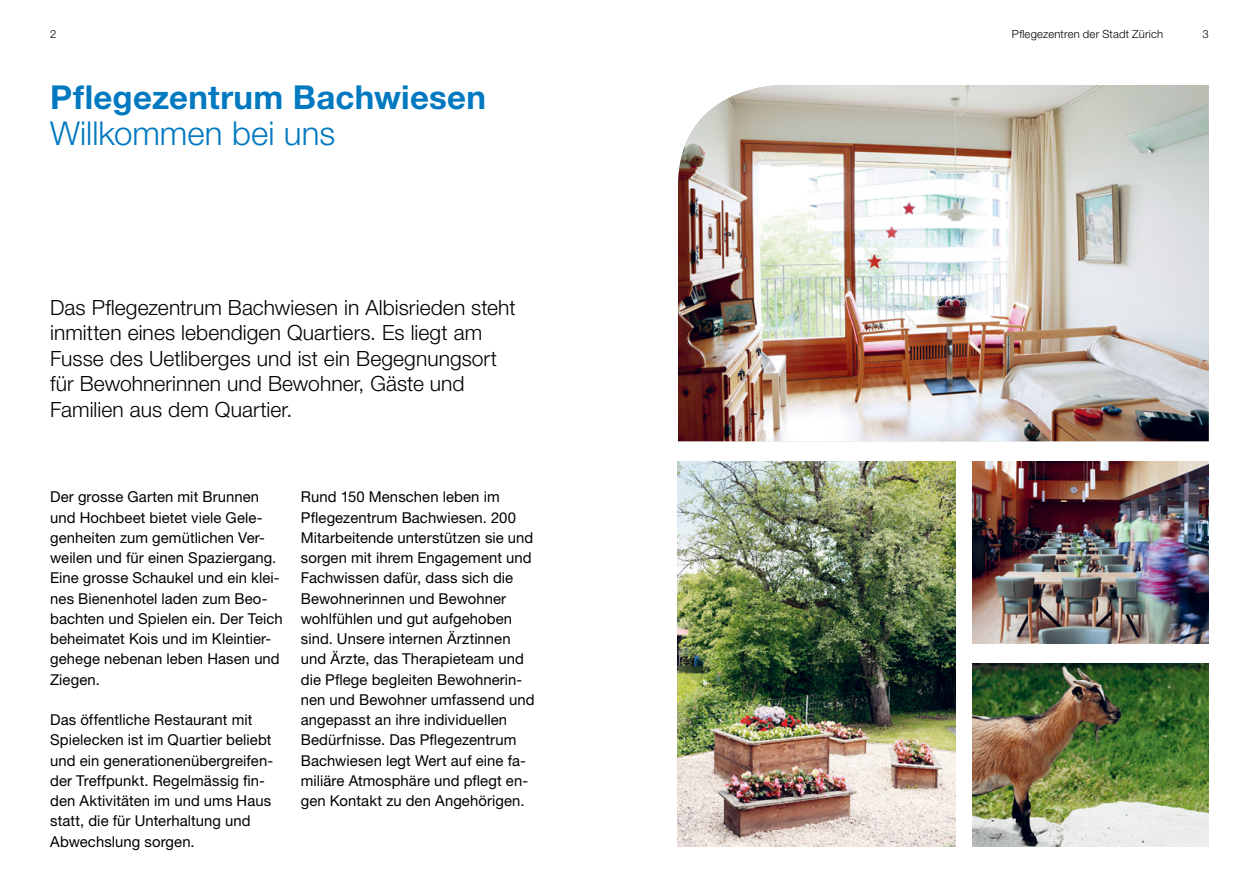
<style>
.page{position:relative;width:1259px;height:893px;background:#fff}
.page>*{position:absolute;margin:0;border:0;box-sizing:border-box;transform-origin:0 0}
.t1{font:700 33px "Helvetica Neue LT Std";letter-spacing:.01em;color:#0079c1}
.t2{font:300 33px "Helvetica Neue LT Std";color:#0079c1}
.t3{font:300 21px/25.5px "Helvetica Neue LT Std";letter-spacing:.005em;color:#000}
.t4{font:15px/20.2px "Helvetica Neue LT Std";letter-spacing:.005em;color:#000}
.t5{font:300 11.25px "Helvetica Neue LT Std";letter-spacing:.02em;color:#000}
</style>
<div class="page">
<img style="left:678px;top:85px;width:530px;height:356px">
<img style="left:678px;top:461px;width:277px;height:385px">
<img style="left:972px;top:461px;width:236px;height:183px">
<img style="left:972px;top:664px;width:236px;height:182px">
<p class="t5" style="left:50px;top:27px;width:8px">2</p>
<p class="t5" style="left:1012px;top:27px;width:153px">Pflegezentren der Stadt Zürich</p>
<p class="t5" style="left:1202px;top:27px;width:8px">3</p>
<h1 class="t1" style="left:50px;top:76px;width:437px">Pflegezentrum Bachwiesen</h1>
<h1 class="t2" style="left:50px;top:113px;width:286px">Willkommen bei uns</h1>
<h2 class="t3" style="left:50px;top:294px;width:467px">Das Pflegezentrum Bachwiesen in Albisrieden steht inmitten eines lebendigen Quartiers. Es liegt am Fusse des Uetliberges und ist ein Begegnungsort für Bewohnerinnen und Bewohner, Gäste und Familien aus dem Quartier.</h2>
<p class="t4" style="left:50px;top:487px;width:234px">Der grosse Garten mit Brunnen und Hochbeet bietet viele Gele&shy;genheiten zum gemütlichen Ver&shy;weilen und für einen Spaziergang.<br>Eine grosse Schaukel und ein klei&shy;nes Bienenhotel laden zum Beo&shy;bachten und Spielen ein. Der Teich beheimatet Kois und im Kleintier&shy;gehege nebenan leben Hasen und<br>Ziegen.</p>
<p class="t4" style="left:50px;top:709px;width:224px">Das öffentliche Restaurant mit<br>Spielecken ist im Quartier beliebt und ein generationenübergreifen&shy;der Treffpunkt. Regelmässig fin&shy;den Aktivitäten im und ums Haus statt, die für Unterhaltung und<br>Abwechslung sorgen.</p>
<p class="t4" style="left:301px;top:487px;width:235px">Rund 150 Menschen leben im<br>Pflegezentrum Bachwiesen. 200<br>Mitarbeitende unterstützen sie und sorgen mit ihrem Engagement und<br>Fachwissen dafür, dass sich die<br>Bewohnerinnen und Bewohner wohlfühlen und gut aufgehoben sind. Unsere internen Ärztinnen und Ärzte, das Therapieteam und die Pflege begleiten Bewohnerin&shy;nen und Bewohner umfassend und angepasst an ihre individuellen<br>Bedürfnisse. Das Pflegezentrum<br>Bachwiesen legt Wert auf eine fa&shy;miliäre Atmosphäre und pflegt en&shy;gen Kontakt zu den Angehörigen.</p>
</div>
